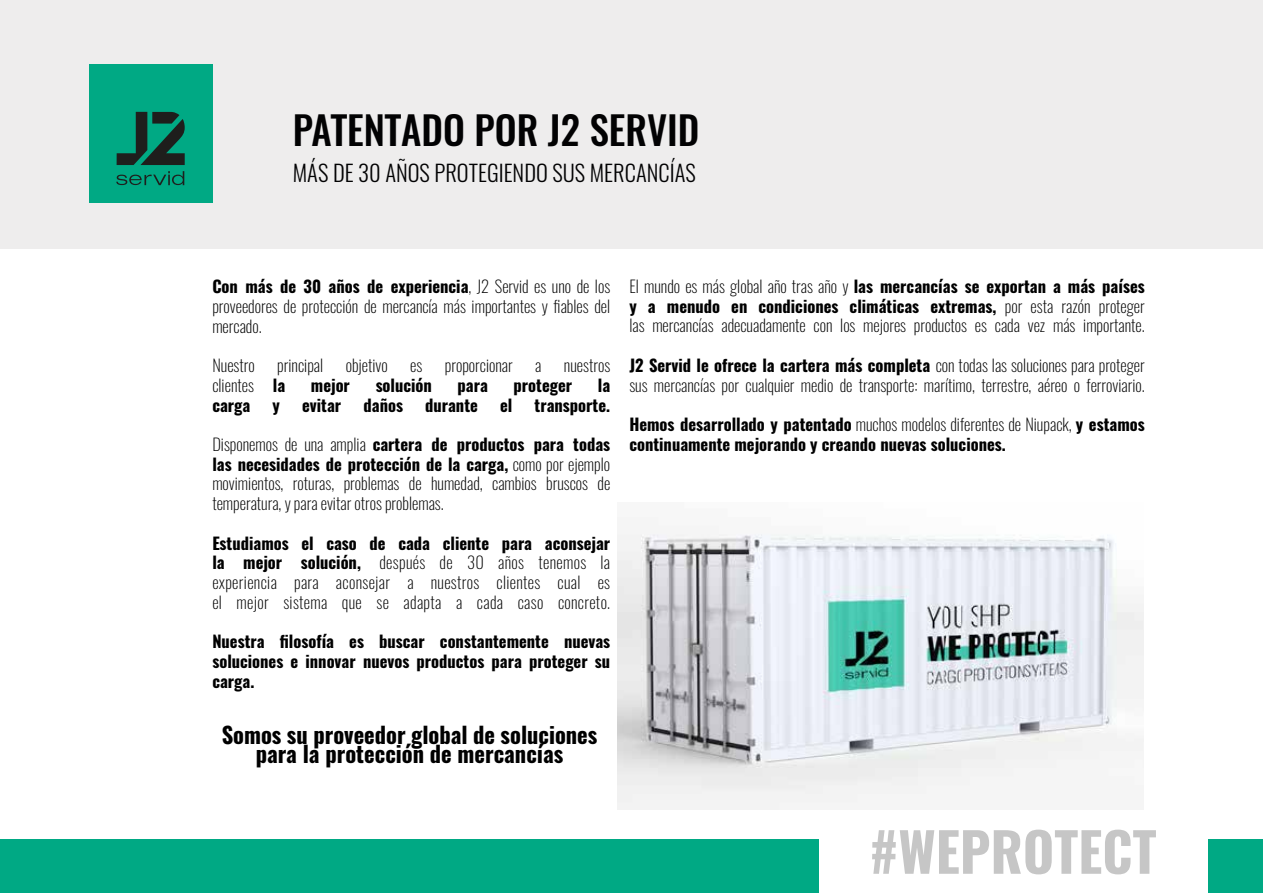
<style>
.page{position:relative;width:1263px;height:893px;background:#fff}
.page>*{position:absolute;margin:0;border:0;box-sizing:border-box;transform-origin:0 0}
.t1{font:700 53.85px "Oswald";color:#c6c6c6}
.t2{font:500 39px "Oswald";color:#020203}
.t3{font:700 22.5px/19.8px "Oswald";color:#000;text-align:center}
.t4{font:300 22.5px "Oswald";color:#020203}
.t5{font:200 16.5px/19.8px "Oswald";color:#000;text-align:justify}
.t6{font:700 16.5px/19.8px "Oswald";color:#000;text-align:justify}
.s1{font-weight:700}
.s2{font-weight:200}
</style>
<div class="page">
<div style="left:0;top:0;width:1263px;height:249px;background:#eeeded"></div>
<div style="left:1208px;top:840px;width:55px;height:53px;background:#00a984"></div>
<div style="left:0;top:840px;width:819px;height:53px;background:#00a984"></div>
<div style="left:89px;top:65px;width:123px;height:138px;background:#00a984"></div>
<svg style="left:116px;top:171px;width:68px;height:14px"></svg>
<svg style="left:117px;top:112px;width:68px;height:53px"></svg>
<img style="left:617px;top:534px;width:527px;height:275px">
<h2 class="t2" style="left:293px;top:103px;width:408px">PATENTADO POR J2 SERVID</h2>
<h3 class="t4" style="left:293px;top:153px;width:404px">MÁS DE 30 AÑOS PROTEGIENDO SUS MERCANCÍAS</h3>
<p class="t5" style="left:212px;top:275px;width:399px"><span class="s1">Con más de 30 años de experiencia</span>, J2 Servid es uno de los proveedores de protección de mercancía más importantes y fiables del mercado.</p>
<p class="t5" style="left:212px;top:354px;width:44px">Nuestro</p>
<p class="t5" style="left:277px;top:354px;width:48px">principal</p>
<p class="t5" style="left:346px;top:354px;width:44px">objetivo</p>
<p class="t5" style="left:410px;top:354px;width:14px">es</p>
<p class="t5" style="left:445px;top:354px;width:70px">proporcionar</p>
<p class="t5" style="left:535px;top:354px;width:8px">a</p>
<p class="t5" style="left:564px;top:354px;width:48px">nuestros</p>
<p class="t5" style="left:212px;top:374px;width:74px">clientes <span class="s1">la</span></p>
<p class="t6" style="left:311px;top:374px;width:40px">mejor</p>
<p class="t6" style="left:376px;top:374px;width:58px">solución</p>
<p class="t6" style="left:458px;top:374px;width:32px">para</p>
<p class="t6" style="left:514px;top:374px;width:60px">proteger</p>
<p class="t6" style="left:598px;top:374px;width:14px">la</p>
<p class="t6" style="left:212px;top:393px;width:40px">carga</p>
<p class="t6" style="left:273px;top:393px;width:9px">y</p>
<p class="t6" style="left:302px;top:393px;width:41px">evitar</p>
<p class="t6" style="left:363px;top:393px;width:41px">daños</p>
<p class="t6" style="left:425px;top:393px;width:54px">durante</p>
<p class="t6" style="left:500px;top:393px;width:14px">el</p>
<p class="t6" style="left:535px;top:393px;width:77px">transporte.</p>
<p class="t5" style="left:212px;top:433px;width:399px">Disponemos de una amplia <span class="s1">cartera de productos para todas las necesidades de protección de la carga,</span> como por ejemplo movimientos, roturas, problemas de humedad, cambios bruscos de temperatura, y para evitar otros problemas.</p>
<p class="t5" style="left:212px;top:531px;width:399px"><span class="s1">Estudiamos el caso de cada cliente para aconsejar la mejor solución,</span> después de 30 años tenemos la experiencia para aconsejar a nuestros clientes cual es el mejor sistema que se adapta a cada caso concreto.</p>
<p class="t6" style="left:212px;top:630px;width:399px">Nuestra filosofía es buscar constantemente nuevas soluciones e innovar nuevos productos para proteger su carga.</p>
<h3 class="t3" style="left:222px;top:722px;width:377px">Somos su proveedor global de soluciones para la protección de mercancías</h3>
<p class="t5" style="left:629px;top:275px;width:517px">El mundo es más global año tras año y <span class="s1">las mercancías se exportan a más países y a menudo en condiciones climáticas extremas,</span> por esta razón proteger las mercancías adecuadamente con los mejores productos es cada vez más importante.</p>
<p class="t5" style="left:629px;top:354px;width:517px"><span class="s1">J2 Servid le ofrece la cartera más completa</span> con todas las soluciones para proteger sus mercancías por cualquier medio de transporte: marítimo, terrestre, aéreo o ferroviario.</p>
<p class="t6" style="left:629px;top:413px;width:517px">Hemos desarrollado y patentado <span class="s2">muchos modelos diferentes de Niupack,</span> y estamos continuamente mejorando y creando nuevas soluciones.</p>
<h1 class="t1" style="left:869px;top:804px;width:288px">#WEPROTECT</h1>
</div>
